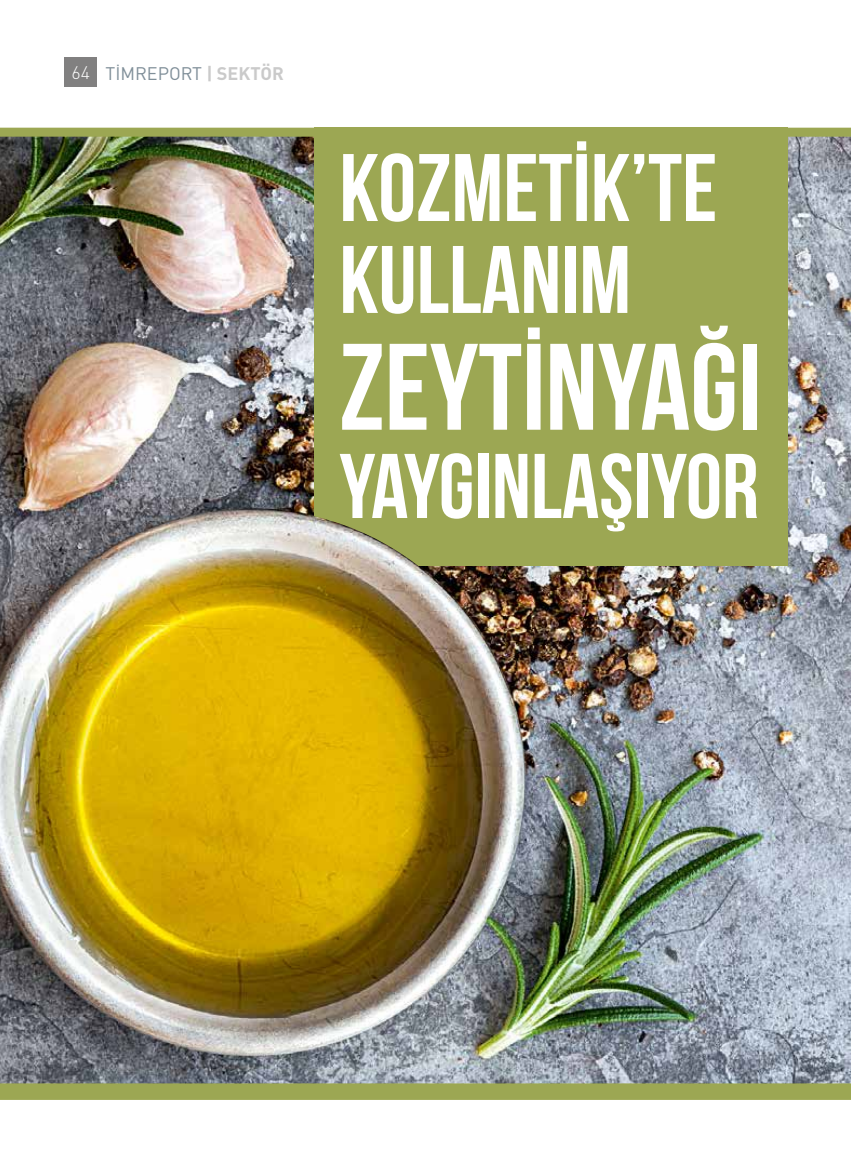
<style>
.page{position:relative;width:851px;height:1149px;background:#fff}
.page>*{position:absolute;margin:0;border:0;box-sizing:border-box;transform-origin:0 0}
.t1{font:122.55px "Bebas Neue";color:#fff}
.t2{font:95.55px/91.8px "Bebas Neue";color:#fff}
.t3{font:91.5px "Bebas Neue";color:#fff}
.t4{font:18px "DIN Tr";color:#808f99}
.s1{font-family:"DINT Light Tr";color:#fff}
.s2{font-family:"DINT Bold Tr";color:#cacaca}
</style>
<div class="page">
<div style="left:64px;top:57px;width:33px;height:30px;background:#818080"></div>
<img style="left:0;top:137px;width:850px;height:945px">
<div style="left:0;top:1082px;width:850px;height:17px;background:#9ca753"></div>
<div style="left:314px;top:128px;width:473px;height:438px;background:#9ca753"></div>
<img style="left:0;top:509px;width:524px;height:544px">
<div style="left:0;top:128px;width:850px;height:9px;background:#9ca753"></div>
<p class="t4" style="left:72px;top:62px;width:214px"><span class="s1">64</span> TİMREPORT <span class="s2">| SEKTÖR</span></p>
<p class="t2" style="left:339px;top:141px;width:379px">KOZMETİK’TE<br>KULLANIM</p>
<p class="t1" style="left:339px;top:320px;width:423px">ZEYTİNYAĞI</p>
<p class="t3" style="left:339px;top:436px;width:421px">YAYGINLAŞIYOR</p>
</div>
